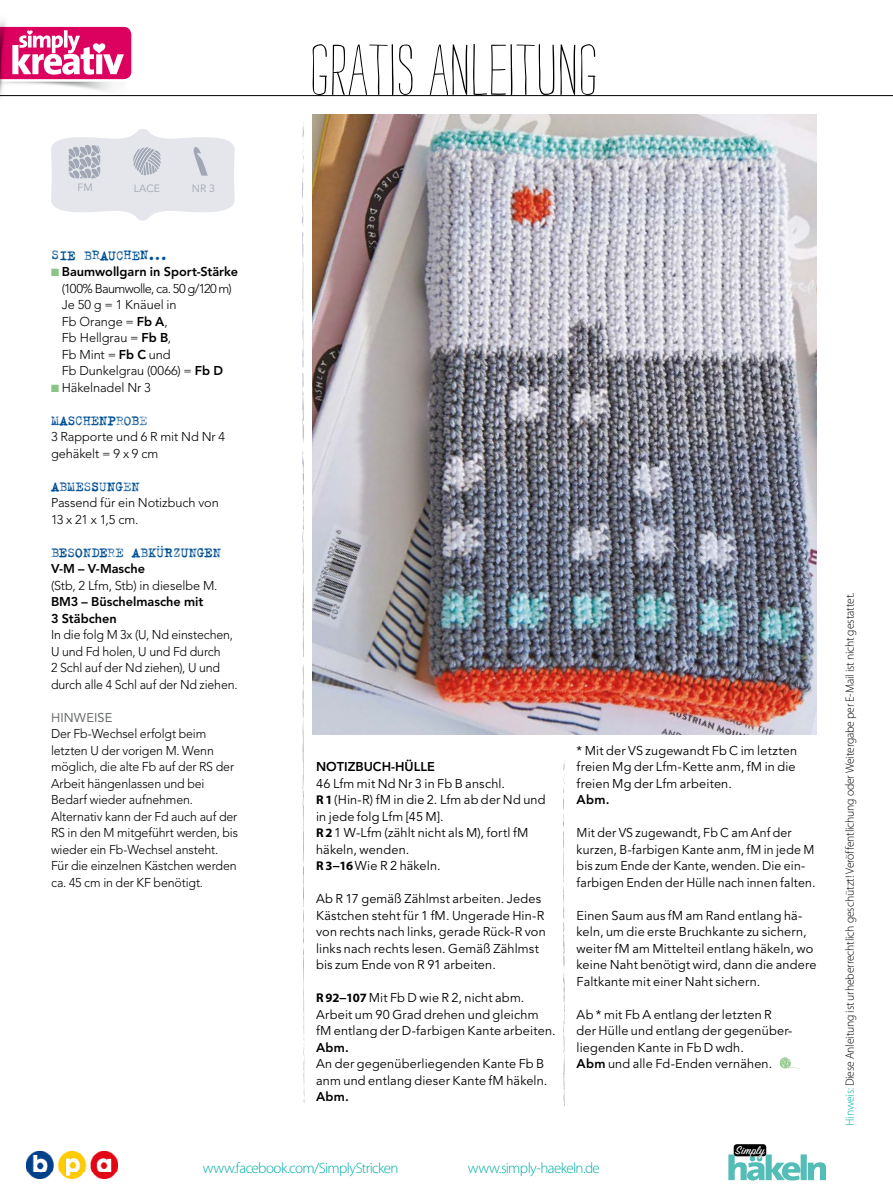
<style>
.page{position:relative;width:893px;height:1191px;background:#fff}
.page>*{position:absolute;margin:0;border:0;box-sizing:border-box;transform-origin:0 0}
.t1{font:79.65px "Strangelove Text";letter-spacing:.02em;color:#000}
.t2{font:800 15px "Trixie HDOT";letter-spacing:-.01em;color:#005094}
.t3{font:300 15px "Myriad Pro";letter-spacing:-.04em;color:#00ada6}
.t4{font:13.05px "Sign Painter House Script";letter-spacing:.005em;color:#fff}
.t5{font:12.75px/16.5px "Avenir";letter-spacing:.01em;color:#000}
.t6{font:300 12.75px/16.5px "Avenir";letter-spacing:-.01em;color:#000}
.t7{font:800 12.75px/16.5px "Avenir";color:#000}
.t8{font:12.75px "Avenir";letter-spacing:.01em;color:#6a6c6c}
.t9{font:300 12px "Myriad Pro";letter-spacing:-.015em;color:#000}
.t10{font:10.5px "Avenir";color:#a2a7b6}
.s1{color:#89c584}
.s2{font-weight:800}
.s3{font-family:"Myriad Pro";font-weight:700}
.s4{color:#00ada6}
</style>
<div class="page">
<svg style="left:11px;top:26px;width:121px;height:56px"></svg>
<img style="left:0;top:21px;width:11px;height:80px">
<hr style="left:0;top:95px;width:893px;height:1px;background:#000">
<img style="left:27px;top:1151px;width:91px;height:27px">
<svg style="left:728px;top:1154px;width:98px;height:26px"></svg>
<div style="left:734px;top:1144px;width:32px;height:12px;background:#000;border-radius:3px"></div>
<svg style="left:302px;top:122px;width:3px;height:981px"></svg>
<svg style="left:563px;top:760px;width:2px;height:347px"></svg>
<svg style="left:51px;top:129px;width:184px;height:92px"></svg>
<img style="left:313px;top:115px;width:503px;height:619px">
<svg style="left:780px;top:1057px;width:16px;height:11px"></svg>
<h1 class="t1" style="left:311px;top:33px;width:288px">GRATIS ANLEITUNG</h1>
<p class="t10" style="left:78px;top:182px;width:17px">FM</p>
<p class="t10" style="left:134px;top:182px;width:28px">LACE</p>
<p class="t10" style="left:192px;top:182px;width:25px">NR 3</p>
<p class="t2" style="left:51px;top:245px;width:119px">SIE BRAUCHEN...</p>
<p class="t6" style="left:62px;top:263px;width:178px;text-indent:-11px"><span class="s1">■</span> <span class="s2">Baumwollgarn in Sport-Stärke </span>(100% Baumwolle, ca. 50 g/120 m)<br>Je 50 g = 1 Knäuel in<br>Fb Orange = <span class="s2">Fb A</span>,<br>Fb Hellgrau = <span class="s2">Fb B</span>,<br>Fb Mint = <span class="s2">Fb C</span> und<br>Fb Dunkelgrau (0066) = <span class="s2">Fb D</span></p>
<p class="t6" style="left:51px;top:379px;width:101px"><span class="s1">■</span> Häkelnadel Nr 3</p>
<p class="t2" style="left:51px;top:410px;width:98px">MASCHENPROBE</p>
<p class="t6" style="left:51px;top:428px;width:176px">3 Rapporte und 6 R mit Nd Nr 4 gehäkelt = 9 x 9 cm</p>
<p class="t2" style="left:51px;top:476px;width:90px">ABMESSUNGEN</p>
<p class="t6" style="left:51px;top:494px;width:169px">Passend für ein Notizbuch von<br>13 x 21 x 1,5 cm.</p>
<p class="t2" style="left:51px;top:542px;width:171px">BESONDERE ABKÜRZUNGEN</p>
<p class="t7" style="left:51px;top:560px;width:96px">V-M – V-Masche</p>
<p class="t6" style="left:51px;top:577px;width:168px">(Stb, 2 Lfm, Stb) in dieselbe M.</p>
<p class="t7" style="left:51px;top:593px;width:154px">BM3 – Büschelmasche mit<br>3 Stäbchen</p>
<p class="t6" style="left:51px;top:626px;width:188px">In die folg M 3x (U, Nd einstechen,<br>U und Fd holen, U und Fd durch<br>2 Schl auf der Nd ziehen), U und durch alle 4 Schl auf der Nd ziehen.</p>
<p class="t8" style="left:51px;top:710px;width:63px">HINWEISE</p>
<p class="t6" style="left:51px;top:725px;width:188px">Der Fb-Wechsel erfolgt beim letzten U der vorigen M. Wenn möglich, die alte Fb auf der RS der<br>Arbeit hängenlassen und bei<br>Bedarf wieder aufnehmen.<br>Alternativ kann der Fd auch auf der<br>RS in den M mitgeführt werden, bis wieder ein Fb-Wechsel ansteht.<br>Für die einzelnen Kästchen werden ca. 45 cm in der KF benötigt.</p>
<p class="t7" style="left:316px;top:758px;width:120px">NOTIZBUCH-HÜLLE</p>
<p class="t5" style="left:316px;top:775px;width:231px">46 Lfm mit Nd Nr 3 in Fb B anschl.<br><span class="s3">R 1</span> (Hin-R) fM in die 2. Lfm ab der Nd und in jede folg Lfm [45 M].<br><span class="s3">R 2</span> 1 W-Lfm (zählt nicht als M), fortl fM häkeln, wenden.<br><span class="s3">R 3−16</span> Wie R 2 häkeln.</p>
<p class="t5" style="left:316px;top:891px;width:231px">Ab R 17 gemäß Zählmst arbeiten. Jedes Kästchen steht für 1 fM. Ungerade Hin-R von rechts nach links, gerade Rück-R von links nach rechts lesen. Gemäß Zählmst bis zum Ende von R 91 arbeiten.</p>
<p class="t5" style="left:316px;top:990px;width:241px"><span class="s3">R 92−107</span> Mit Fb D wie R 2, nicht abm.<br>Arbeit um 90 Grad drehen und gleichm fM entlang der D-farbigen Kante arbeiten.</p>
<p class="t7" style="left:316px;top:1039px;width:34px">Abm.</p>
<p class="t5" style="left:316px;top:1056px;width:233px">An der gegenüberliegenden Kante Fb B anm und entlang dieser Kante fM häkeln.</p>
<p class="t7" style="left:316px;top:1088px;width:34px">Abm.</p>
<p class="t5" style="left:577px;top:742px;width:222px;text-align:justify">* Mit der VS zugewandt Fb C im letzten freien Mg der Lfm-Kette anm, fM in die freien Mg der Lfm arbeiten.</p>
<p class="t7" style="left:577px;top:791px;width:34px">Abm.</p>
<p class="t5" style="left:577px;top:825px;width:240px">Mit der VS zugewandt, Fb C am Anf der kurzen, B-farbigen Kante anm, fM in jede M bis zum Ende der Kante, wenden. Die ein&shy;farbigen Enden der Hülle nach innen falten.</p>
<p class="t5" style="left:577px;top:907px;width:241px">Einen Saum aus fM am Rand entlang hä&shy;keln, um die erste Bruchkante zu sichern, weiter fM am Mittelteil entlang häkeln, wo keine Naht benötigt wird, dann die andere Faltkante mit einer Naht sichern.</p>
<p class="t5" style="left:577px;top:1006px;width:216px">Ab * mit Fb A entlang der letzten R der Hülle und entlang der gegenüber&shy;liegenden Kante in Fb D wdh.<br><span class="s2">Abm</span> und alle Fd-Enden vernähen.</p>
<p class="t4" style="left:735px;top:1142px;width:31px">Simply</p>
<p class="t3" style="left:203px;top:1158px;width:197px">www.facebook.com/SimplyStricken</p>
<p class="t3" style="left:468px;top:1158px;width:134px">www.simply-haekeln.de</p>
<p class="t9" style="left:843px;top:1125px;width:534px;rotate:-90deg"><span class="s4">Hinweis:</span> Diese Anleitung ist urheberrechtlich geschützt! Veröffentlichung oder Weitergabe per E-Mail ist nicht gestattet.</p>
</div>
